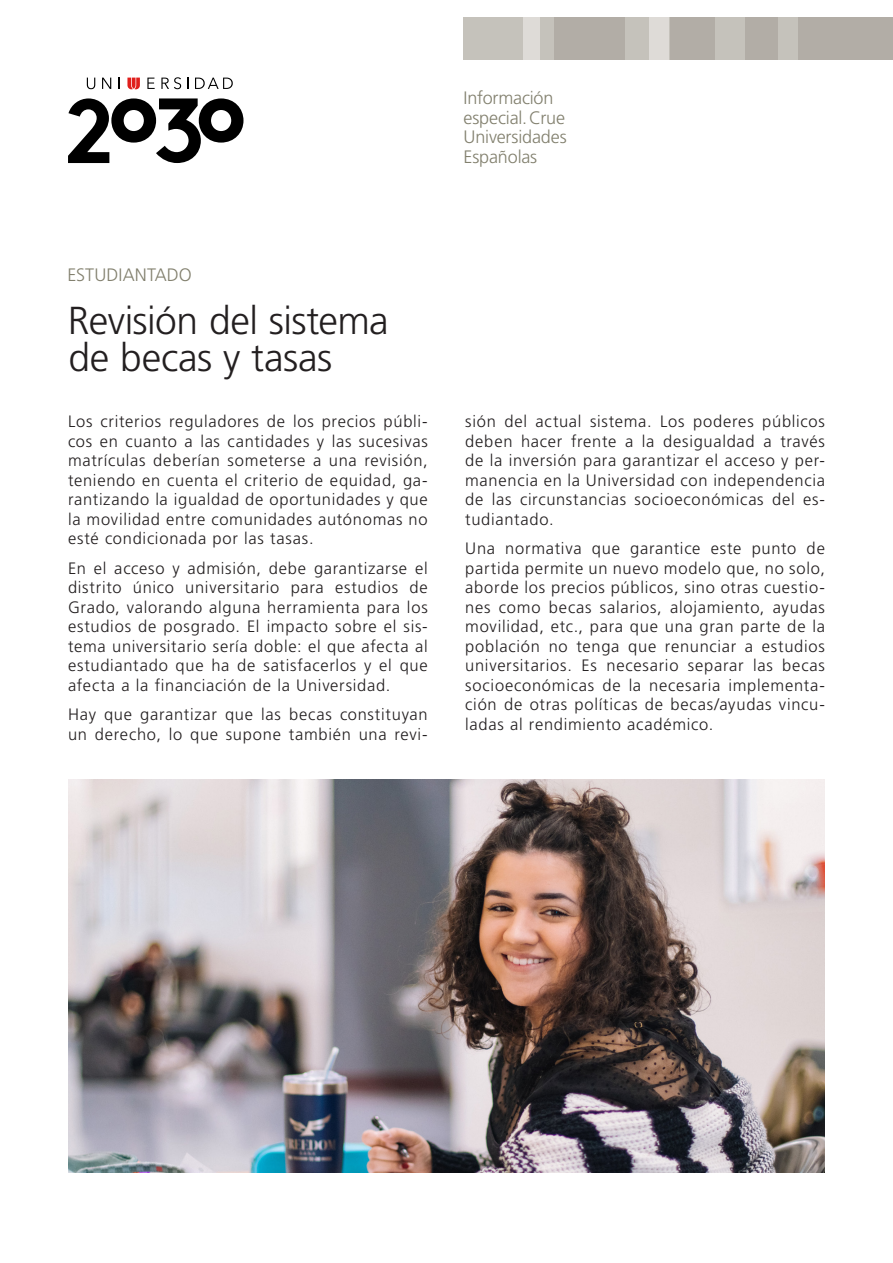
<style>
.page{position:relative;width:893px;height:1263px;background:#fff}
.page>*{position:absolute;margin:0;border:0;box-sizing:border-box;transform-origin:0 0}
.Título{font:300 39px/37.5px "Frutiger LT Std";letter-spacing:-.015em;color:#231f20}
.Entradilla_Título{font:300 18px/19.5px "Frutiger LT Std";letter-spacing:-.01em;color:#82806e}
.Texto_Seguido{font:300 16.5px/19.5px "Frutiger LT Std";letter-spacing:.045em;color:#231f20;text-align:justify}
</style>
<div class="page">
<div style="left:798px;top:17px;width:95px;height:43px;background:#b2ada6"></div>
<div style="left:523px;top:17px;width:18px;height:43px;background:#dedbd7"></div>
<div style="left:463px;top:17px;width:60px;height:43px;background:#c5c2bb"></div>
<div style="left:777px;top:17px;width:21px;height:43px;background:#c5c2bb"></div>
<div style="left:649px;top:17px;width:21px;height:43px;background:#dedbd7"></div>
<div style="left:541px;top:17px;width:13px;height:43px;background:#c5c2bb"></div>
<div style="left:624px;top:17px;width:25px;height:43px;background:#c5c2bb"></div>
<div style="left:554px;top:17px;width:70px;height:43px;background:#b2ada6"></div>
<div style="left:715px;top:17px;width:30px;height:43px;background:#c5c2bb"></div>
<div style="left:745px;top:17px;width:32px;height:43px;background:#b2ada6"></div>
<div style="left:670px;top:17px;width:45px;height:43px;background:#b2ada6"></div>
<svg style="left:68px;top:98px;width:175px;height:65px"></svg>
<svg style="left:87px;top:78px;width:8px;height:11px"></svg>
<svg style="left:102px;top:78px;width:9px;height:11px"></svg>
<svg style="left:147px;top:78px;width:8px;height:11px"></svg>
<svg style="left:161px;top:77px;width:20px;height:12px"></svg>
<svg style="left:195px;top:78px;width:38px;height:11px"></svg>
<svg style="left:127px;top:78px;width:13px;height:11px"></svg>
<img style="left:68px;top:779px;width:757px;height:393px">
<p class="Entradilla_Título" style="left:463px;top:88px;width:103px">Información especial. Crue</p>
<p class="Entradilla_Título" style="left:463px;top:127px;width:105px">Universidades<br>Españolas</p>
<p class="Entradilla_Título" style="left:67px;top:265px;width:126px">ESTUDIANTADO</p>
<p class="Título" style="left:68px;top:302px;width:322px">Revisión del sistema de becas y tasas</p>
<p class="Texto_Seguido" style="left:68px;top:412px;width:361px">Los criterios reguladores de los precios públi&shy;cos en cuanto a las cantidades y las sucesivas matrículas deberían someterse a una revisión, teniendo en cuenta el criterio de equidad, ga&shy;rantizando la igualdad de oportunidades y que la movilidad entre comunidades autónomas no esté condicionada por las tasas.</p>
<p class="Texto_Seguido" style="left:68px;top:558px;width:361px">En el acceso y admisión, debe garantizarse el distrito único universitario para estudios de Grado, valorando alguna herramienta para los estudios de posgrado. El impacto sobre el sis&shy;tema universitario sería doble: el que afecta al estudiantado que ha de satisfacerlos y el que afecta a la financiación de la Universidad.</p>
<p class="Texto_Seguido" style="left:68px;top:705px;width:361px">Hay que garantizar que las becas constituyan un derecho, lo que supone también una revi-</p>
<p class="Texto_Seguido" style="left:465px;top:412px;width:361px">sión del actual sistema. Los poderes públicos deben hacer frente a la desigualdad a través de la inversión para garantizar el acceso y per&shy;manencia en la Universidad con independencia de las circunstancias socioeconómicas del es&shy;tudiantado.</p>
<p class="Texto_Seguido" style="left:465px;top:539px;width:361px">Una normativa que garantice este punto de partida permite un nuevo modelo que, no solo, aborde los precios públicos, sino otras cuestio&shy;nes como becas salarios, alojamiento, ayudas movilidad, etc., para que una gran parte de la población no tenga que renunciar a estudios universitarios. Es necesario separar las becas socioeconómicas de la necesaria implementa&shy;ción de otras políticas de becas/ayudas vincu&shy;ladas al rendimiento académico.</p>
</div>
